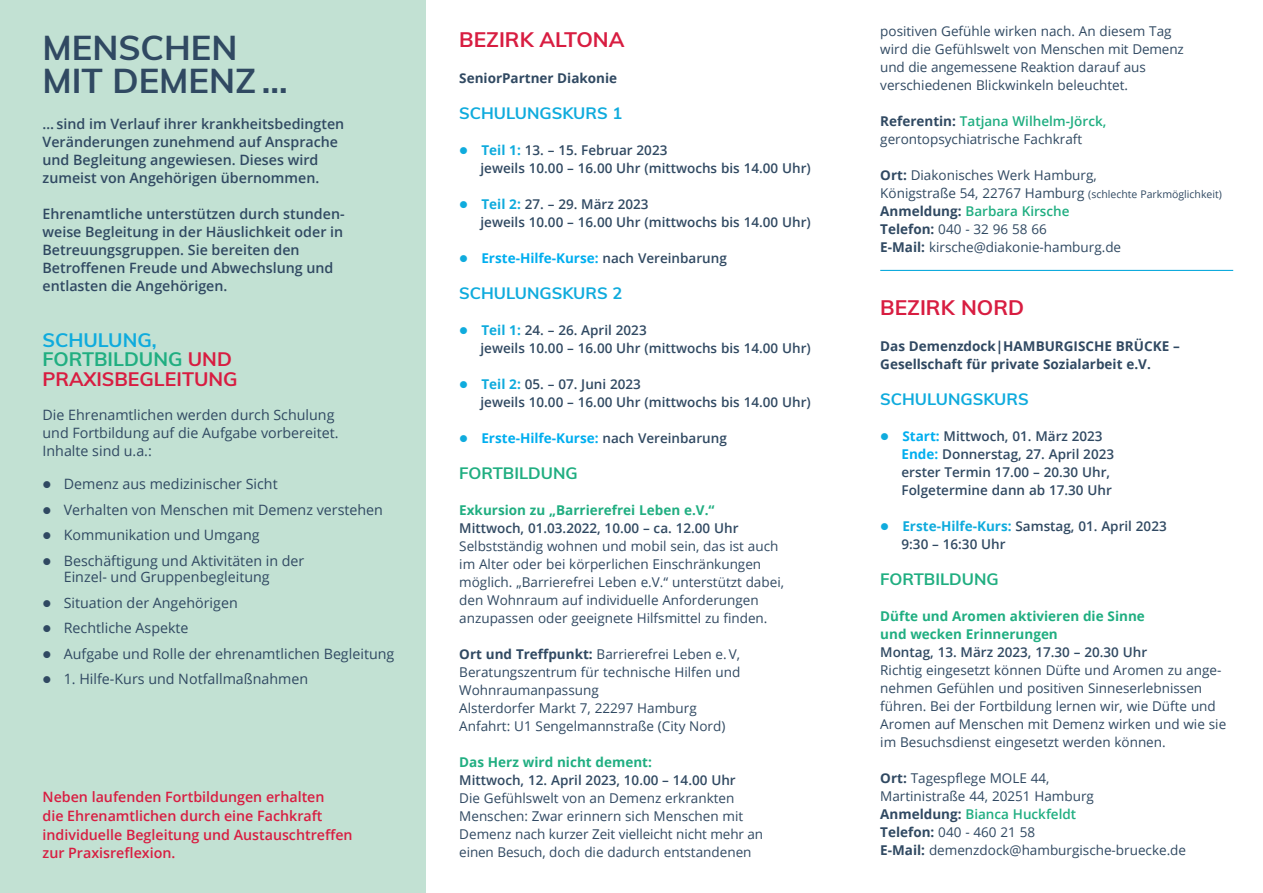
<style>
.page{position:relative;width:1263px;height:893px;background:#fff}
.page>*{position:absolute;margin:0;border:0;box-sizing:border-box;transform-origin:0 0}
.t1{font:700 34.5px/33px "Muli";color:#304962}
.t2{font:700 21px "Muli";color:#d81d41}
.t3{font:700 19.5px/19.5px "Muli";color:#d81d41}
.t4{font:700 16.5px "Muli";color:#0fabdd}
.t5{font:700 16.5px "Muli";color:#20ae81}
.t6{font:14.25px/18px "Open Sans";color:#304962}
.t7{font:600 14.25px/18px "Open Sans";color:#304962}
.t8{font:600 14.25px/18.8px "Open Sans";color:#d81d41}
.t9{font:13.5px/18px "Open Sans";color:#304962}
.t10{font:600 13.5px/18px "Open Sans";color:#304962}
.t11{font:700 13.5px/18px "Open Sans";color:#20ae81}
.t12{font:700 13.5px/18px "Open Sans";color:#304962}
.t13{font:700 13.5px "Open Sans";color:#00aeef}
.s1{color:#0fabdd}
.s2{color:#20ae81}
.s3{font-weight:700;color:#0fabdd}
.s4{font-weight:600;color:#304962}
.s5{font-weight:700}
.s6{font-weight:600;color:#20ae81}
.s7{font-size:10.5px}
.s8{font-weight:700;color:#00aeef}
</style>
<div class="page">
<div style="left:0;top:0;width:425px;height:893px;background:#c2e1d3"></div>
<hr style="left:880px;top:270px;width:353px;height:1px;background:#0fabdd">
<h1 class="t1" style="left:43px;top:30px;width:247px">MENSCHEN<br>MIT DEMENZ …</h1>
<p class="t7" style="left:43px;top:115px;width:303px">… sind im Verlauf ihrer krankheitsbedingten Veränderungen zunehmend auf Ansprache und Begleitung angewiesen. Dieses wird zumeist von Angehörigen übernommen.</p>
<p class="t7" style="left:43px;top:205px;width:304px">Ehrenamtliche unterstützen durch stunden&shy;weise Begleitung in der Häuslichkeit oder in Betreuungsgruppen. Sie bereiten den Betroffenen Freude und Abwechslung und entlasten die Angehörigen.</p>
<h3 class="t3" style="left:43px;top:329px;width:197px"><span class="s1">SCHULUNG,<br></span><span class="s2">FORTBILDUNG</span> UND<br>PRAXISBEGLEITUNG</h3>
<p class="t6" style="left:43px;top:406px;width:298px">Die Ehrenamtlichen werden durch Schulung und Fortbildung auf die Aufgabe vorbereitet.<br>Inhalte sind u.a.:</p>
<p class="t6" style="left:43px;top:475px;width:237px">● Demenz aus medizinischer Sicht</p>
<p class="t6" style="left:43px;top:500px;width:342px">● Verhalten von Menschen mit Demenz verstehen</p>
<p class="t6" style="left:43px;top:526px;width:219px">● Kommunikation und Umgang</p>
<p class="t6" style="left:64px;top:552px;width:242px;line-height:16.5px;text-indent:-21px">● Beschäftigung und Aktivitäten in der<br>Einzel- und Gruppenbegleitung</p>
<p class="t6" style="left:43px;top:593px;width:197px">● Situation der Angehörigen</p>
<p class="t6" style="left:43px;top:619px;width:148px">● Rechtliche Aspekte</p>
<p class="t6" style="left:43px;top:644px;width:353px">● Aufgabe und Rolle der ehrenamtlichen Begleitung</p>
<p class="t6" style="left:43px;top:670px;width:267px">● 1. Hilfe-Kurs und Notfallmaßnahmen</p>
<p class="t8" style="left:43px;top:787px;width:312px">Neben laufenden Fortbildungen erhalten<br>die Ehrenamtlichen durch eine Fachkraft individuelle Begleitung und Austauschtreffen zur Praxisreflexion.</p>
<h2 class="t2" style="left:459px;top:24px;width:167px">BEZIRK ALTONA</h2>
<p class="t12" style="left:459px;top:68px;width:159px">SeniorPartner Diakonie</p>
<p class="t4" style="left:459px;top:101px;width:165px">SCHULUNGSKURS 1</p>
<p class="t10" style="left:480px;top:140px;width:332px;text-indent:-21px"><span class="s1">●</span> <span class="s3">Teil 1:</span> 13. – 15. Februar 2023<br>jeweils 10.00 – 16.00 Uhr (mittwochs bis 14.00 Uhr)</p>
<p class="t10" style="left:480px;top:194px;width:332px;text-indent:-21px"><span class="s1">●</span> <span class="s3">Teil 2:</span> 27. – 29. März 2023<br>jeweils 10.00 – 16.00 Uhr (mittwochs bis 14.00 Uhr)</p>
<p class="t13" style="left:459px;top:248px;width:269px"><span class="s1">●</span> Erste-Hilfe-Kurse: <span class="s4">nach Vereinbarung</span></p>
<p class="t4" style="left:459px;top:281px;width:165px">SCHULUNGSKURS 2</p>
<p class="t10" style="left:480px;top:320px;width:332px;text-indent:-21px"><span class="s1">●</span> <span class="s3">Teil 1:</span> 24. – 26. April 2023<br>jeweils 10.00 – 16.00 Uhr (mittwochs bis 14.00 Uhr)</p>
<p class="t10" style="left:480px;top:374px;width:332px;text-indent:-21px"><span class="s1">●</span> <span class="s3">Teil 2:</span> 05. – 07. Juni 2023<br>jeweils 10.00 – 16.00 Uhr (mittwochs bis 14.00 Uhr)</p>
<p class="t13" style="left:459px;top:428px;width:269px"><span class="s1">●</span> Erste-Hilfe-Kurse: <span class="s4">nach Vereinbarung</span></p>
<p class="t5" style="left:459px;top:461px;width:120px">FORTBILDUNG</p>
<p class="t11" style="left:459px;top:500px;width:257px">Exkursion zu „Barrierefrei Leben e.V.“</p>
<p class="t10" style="left:459px;top:518px;width:281px">Mittwoch, 01.03.2022, 10.00 – ca. 12.00 Uhr</p>
<p class="t9" style="left:459px;top:536px;width:326px">Selbstständig wohnen und mobil sein, das ist auch im Alter oder bei körperlichen Einschränkungen möglich. „Barrierefrei Leben e.V.“ unterstützt dabei, den Wohnraum auf individuelle Anforderungen anzupassen oder geeignete Hilfsmittel zu finden.</p>
<p class="t9" style="left:459px;top:644px;width:283px"><span class="s5">Ort und Treffpunkt:</span> Barrierefrei Leben e. V, Beratungszentrum für technische Hilfen und Wohnraumanpassung<br>Alsterdorfer Markt 7, 22297 Hamburg Anfahrt: U1 Sengelmannstraße (City Nord)</p>
<p class="t11" style="left:459px;top:752px;width:194px">Das Herz wird nicht dement:</p>
<p class="t10" style="left:459px;top:770px;width:278px">Mittwoch, 12. April 2023, 10.00 – 14.00 Uhr</p>
<p class="t9" style="left:459px;top:788px;width:305px">Die Gefühlswelt von an Demenz erkrankten Menschen: Zwar erinnern sich Menschen mit Demenz nach kurzer Zeit vielleicht nicht mehr an einen Besuch, doch die dadurch entstandenen</p>
<p class="t9" style="left:880px;top:22px;width:305px">positiven Gefühle wirken nach. An diesem Tag wird die Gefühlswelt von Menschen mit Demenz und die angemessene Reaktion darauf aus verschiedenen Blickwinkeln beleuchtet.</p>
<p class="t9" style="left:880px;top:112px;width:228px"><span class="s5">Referentin:</span> <span class="s6">Tatjana Wilhelm-Jörck, </span>gerontopsychiatrische Fachkraft</p>
<p class="t9" style="left:880px;top:166px;width:343px"><span class="s5">Ort:</span> Diakonisches Werk Hamburg,<br>Königstraße 54, 22767 Hamburg <span class="s7">(schlechte Parkmöglichkeit)<br></span><span class="s5">Anmeldung:</span> <span class="s6">Barbara Kirsche<br></span><span class="s5">Telefon:</span> 040 - 32 96 58 66<br><span class="s5">E-Mail:</span> kirsche@diakonie-hamburg.de</p>
<h2 class="t2" style="left:880px;top:292px;width:145px">BEZIRK NORD</h2>
<p class="t12" style="left:880px;top:337px;width:301px">Das Demenzdock|HAMBURGISCHE BRÜCKE –<br>Gesellschaft für private Sozialarbeit e.V.</p>
<p class="t4" style="left:880px;top:387px;width:150px">SCHULUNGSKURS</p>
<p class="t10" style="left:901px;top:427px;width:214px;text-indent:-21px"><span class="s1">●</span> <span class="s8">Start:</span> Mittwoch, 01. März 2023<br><span class="s8">Ende:</span> Donnerstag, 27. April 2023 erster Termin 17.00 – 20.30 Uhr,<br>Folgetermine dann ab 17.30 Uhr</p>
<p class="t10" style="left:901px;top:517px;width:267px;text-indent:-21px"><span class="s1">●</span> <span class="s3">Erste-Hilfe-Kurs:</span> Samstag, 01. April 2023<br>9:30 – 16:30 Uhr</p>
<p class="t5" style="left:880px;top:567px;width:120px">FORTBILDUNG</p>
<p class="t11" style="left:880px;top:607px;width:266px">Düfte und Aromen aktivieren die Sinne und wecken Erinnerungen</p>
<p class="t10" style="left:880px;top:643px;width:268px">Montag, 13. März 2023, 17.30 – 20.30 Uhr</p>
<p class="t9" style="left:880px;top:661px;width:347px">Richtig eingesetzt können Düfte und Aromen zu ange&shy;nehmen Gefühlen und positiven Sinneserlebnissen führen. Bei der Fortbildung lernen wir, wie Düfte und Aromen auf Menschen mit Demenz wirken und wie sie im Besuchsdienst eingesetzt werden können.</p>
<p class="t9" style="left:880px;top:769px;width:307px"><span class="s5">Ort:</span> Tagespflege MOLE 44,<br>Martinistraße 44, 20251 Hamburg<br><span class="s5">Anmeldung:</span> <span class="s6">Bianca Huckfeldt<br></span><span class="s5">Telefon:</span> 040 - 460 21 58<br><span class="s5">E-Mail:</span> demenzdock@hamburgische-bruecke.de</p>
</div>
